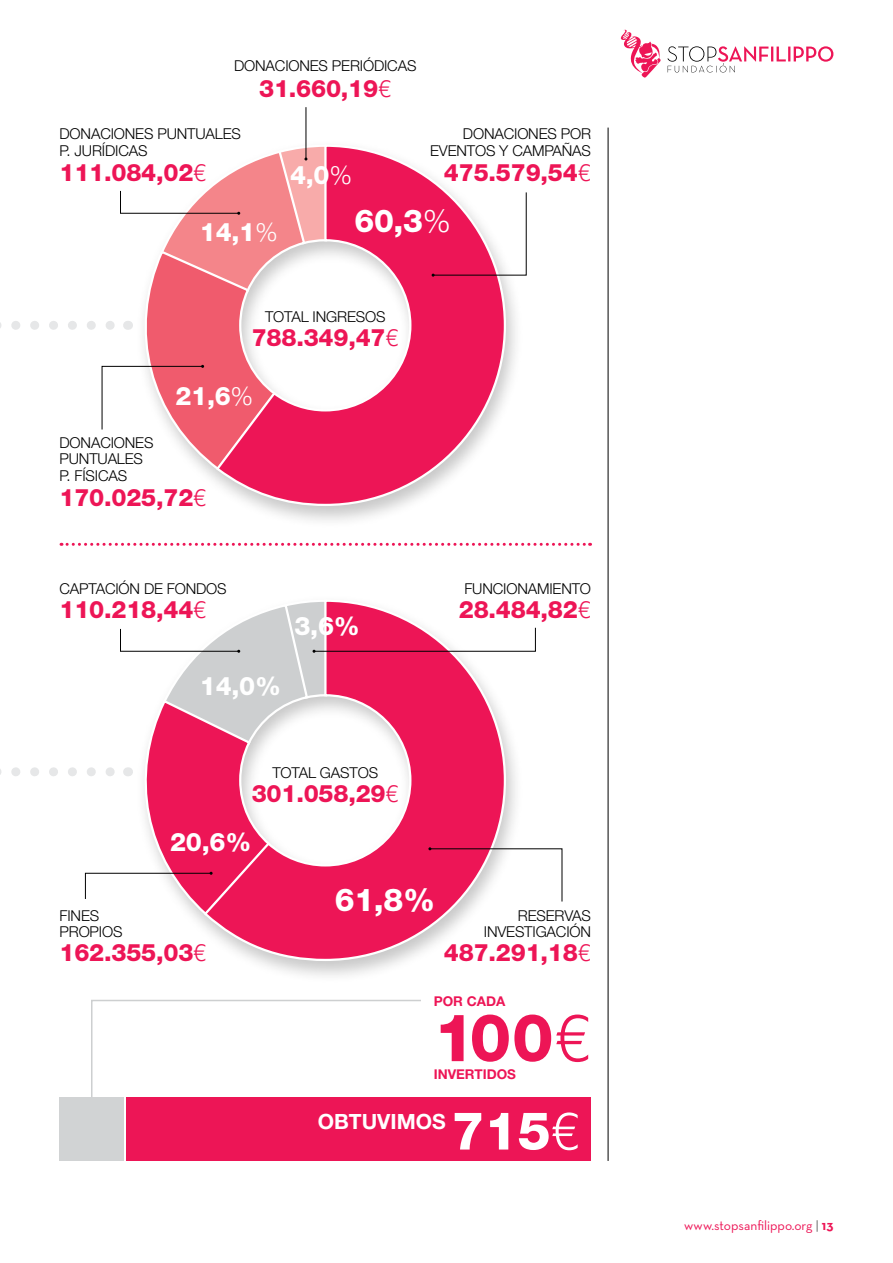
<style>
.page{position:relative;width:893px;height:1263px;background:#fff}
.page>*{position:absolute;margin:0;border:0;box-sizing:border-box;transform-origin:0 0}
.t1{font:800 66px "Helvetica Neue";color:#ed1556}
.t2{font:800 52.5px "Helvetica Neue";color:#fff}
.t3{font:800 31.5px "Helvetica Neue";color:#fff}
.t4{font:800 25.5px "Helvetica Neue";letter-spacing:-.01em;color:#fff}
.t5{font:800 24px "Helvetica Neue";letter-spacing:-.01em;color:#ed1556}
.t6{font:700 21px "Helvetica Neue";color:#fff}
.t7{font:300 15px/16.5px "Helvetica Neue";letter-spacing:-.01em;color:#000}
.t8{font:13.5px "Neutra Text";color:#ed1556}
.t9{font:700 13.5px "Helvetica Neue";color:#ed1556}
.s1{font-weight:300}
.s2{font-weight:300;color:#000}
.s3{font-weight:700}
</style>
<div class="page">
<svg style="left:667px;top:46px;width:166px;height:27px"></svg>
<svg style="left:620px;top:29px;width:41px;height:49px"></svg>
<div style="left:134px;top:594px;width:390px;height:390px;background:#000;opacity:.22"></div>
<svg style="left:202px;top:917px;width:305px;height:45px"></svg>
<div style="left:134px;top:139px;width:390px;height:390px;background:#000;opacity:.22"></div>
<svg style="left:214px;top:143px;width:293px;height:364px"></svg>
<svg style="left:61px;top:543px;width:530px;height:3px"></svg>
<div style="left:60px;top:1097px;width:64px;height:64px;background:#d1d3d4"></div>
<div style="left:126px;top:1097px;width:465px;height:64px;background:#ed1556"></div>
<svg style="left:91px;top:999px;width:330px;height:98px"></svg>
<svg style="left:0;top:598px;width:563px;height:319px"></svg>
<svg style="left:432px;top:192px;width:95px;height:85px"></svg>
<hr style="left:306px;top:107px;width:1px;height:52px;background:#000">
<svg style="left:0;top:143px;width:328px;height:329px"></svg>
<hr style="left:608px;top:128px;width:1px;height:1033px;background:#000">
<p class="t7" style="left:234px;top:57px;width:184px">DONACIONES PERIÓDICAS</p>
<h3 class="t5" style="left:259px;top:74px;width:134px">31.660,19<span class="s1">€</span></h3>
<p class="t7" style="left:60px;top:125px;width:183px">DONACIONES PUNTUALES<br>P. JURÍDICAS</p>
<h3 class="t5" style="left:60px;top:159px;width:149px">111.084,02<span class="s1">€</span></h3>
<h3 class="t4" style="left:290px;top:159px;width:64px">4,0<span class="s1">%</span></h3>
<p class="t7" style="left:430px;top:125px;width:162px;text-align:right">DONACIONES POR<br>EVENTOS Y CAMPAÑAS</p>
<h3 class="t5" style="left:444px;top:159px;width:149px">475.579,54<span class="s1">€</span></h3>
<h3 class="t4" style="left:200px;top:217px;width:79px">14,1<span class="s1">%</span></h3>
<h3 class="t3" style="left:354px;top:202px;width:98px">60,3<span class="s1">%</span></h3>
<p class="t7" style="left:265px;top:308px;width:122px">TOTAL INGRESOS</p>
<h3 class="t5" style="left:252px;top:324px;width:149px">788.349,47<span class="s1">€</span></h3>
<h3 class="t4" style="left:175px;top:381px;width:79px">21,6<span class="s1">%</span></h3>
<p class="t7" style="left:60px;top:434px;width:95px">DONACIONES<br>PUNTUALES<br>P. FÍSICAS</p>
<h3 class="t5" style="left:60px;top:483px;width:149px">170.025,72<span class="s1">€</span></h3>
<p class="t7" style="left:60px;top:580px;width:169px">CAPTACIÓN DE FONDOS</p>
<h3 class="t5" style="left:60px;top:595px;width:149px">110.218,44<span class="s1">€</span></h3>
<h3 class="t4" style="left:200px;top:670px;width:83px">14,0%</h3>
<h3 class="t4" style="left:294px;top:611px;width:67px">3,6%</h3>
<p class="t7" style="left:464px;top:580px;width:128px">FUNCIONAMIENTO</p>
<h3 class="t5" style="left:459px;top:595px;width:134px">28.484,82<span class="s1">€</span></h3>
<p class="t7" style="left:272px;top:764px;width:107px">TOTAL GASTOS</p>
<h3 class="t5" style="left:252px;top:779px;width:149px">301.058,29<span class="s1">€</span></h3>
<h3 class="t4" style="left:170px;top:826px;width:83px">20,6%</h3>
<p class="t7" style="left:60px;top:907px;width:65px">FINES<br>PROPIOS</p>
<h3 class="t5" style="left:60px;top:938px;width:149px">162.355,03<span class="s1">€</span></h3>
<h3 class="t3" style="left:335px;top:881px;width:102px">61,8%</h3>
<p class="t7" style="left:484px;top:907px;width:109px;text-align:right">RESERVAS<br>INVESTIGACIÓN</p>
<h3 class="t5" style="left:444px;top:938px;width:149px">487.291,18<span class="s1">€</span></h3>
<p class="t9" style="left:434px;top:992px;width:73px">POR CADA</p>
<h1 class="t1" style="left:434px;top:998px;width:159px">100<span class="s1">€</span></h1>
<p class="t9" style="left:434px;top:1066px;width:84px">INVERTIDOS</p>
<h3 class="t6" style="left:318px;top:1108px;width:129px">OBTUVIMOS</h3>
<h2 class="t2" style="left:451px;top:1099px;width:130px">715<span class="s1">€</span></h2>
<p class="t8" style="left:684px;top:1217px;width:151px">www.stopsanfilippo.org <span class="s2">|</span> <span class="s3">13</span></p>
</div>
